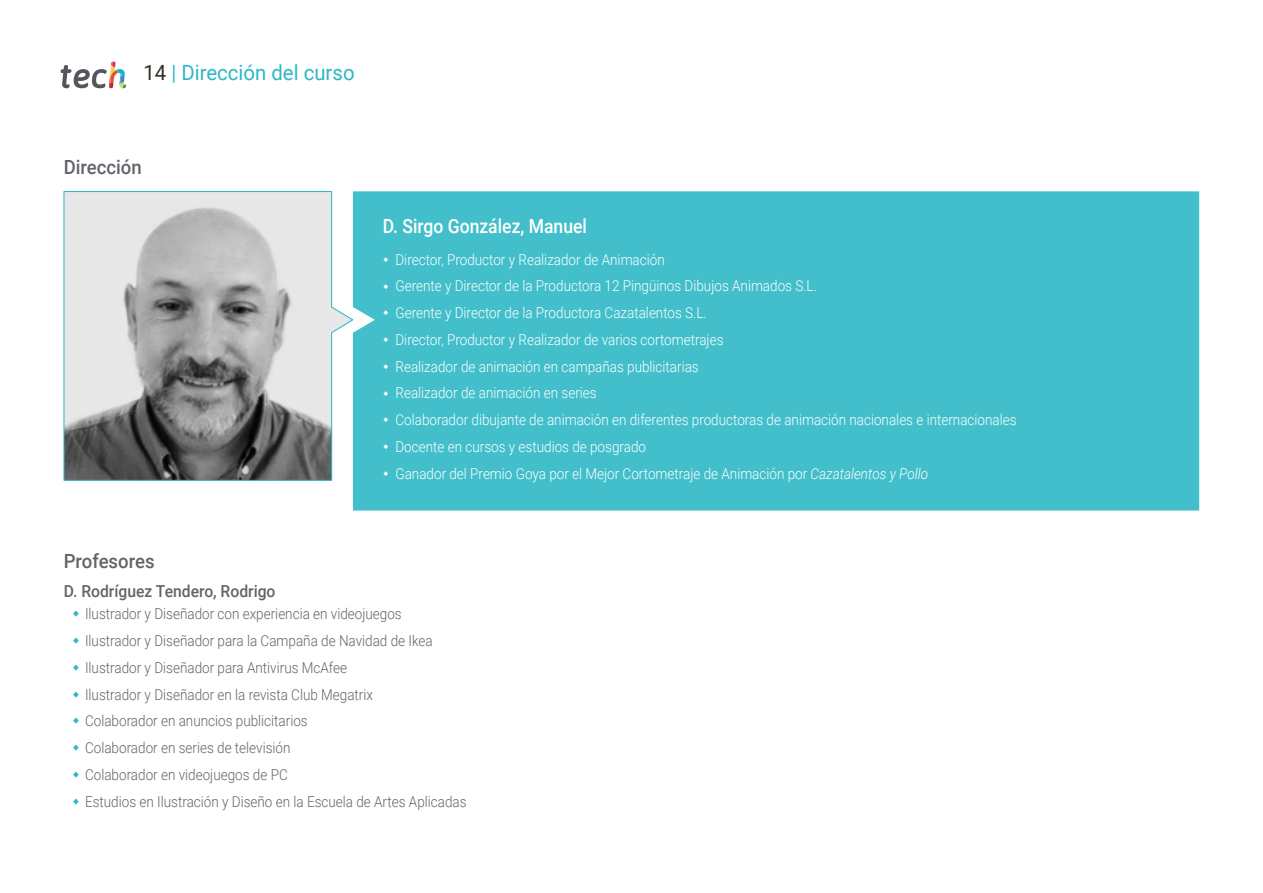
<style>
.page{position:relative;width:1263px;height:893px;background:#fff}
.page>*{position:absolute;margin:0;border:0;box-sizing:border-box;transform-origin:0 0}
.t1{font:21px "Roboto";color:#2db8c5}
.t2{font:500 19.5px "Roboto";color:#fff;scale:.9 1}
.t3{font:500 19.5px "Roboto";color:#61646a;scale:.95 1}
.t4{font:500 16.5px "Roboto";color:#61646a;scale:.95 1}
.t5{font:300 15px/26.7px "Roboto";color:#fff;scale:.9 1}
.t6{font:300 15px/26.7px "Roboto";color:#61646a;scale:.9 1}
.s1{color:#312e20}
.s2{font-style:italic}
</style>
<div class="page">
<svg style="left:61px;top:62px;width:65px;height:27px"></svg>
<div style="left:353px;top:191px;width:846px;height:320px;background:#42bfca"></div>
<svg style="left:64px;top:191px;width:289px;height:290px"></svg>
<svg style="left:384px;top:257px;width:4px;height:5px"></svg>
<svg style="left:384px;top:284px;width:4px;height:5px"></svg>
<svg style="left:384px;top:310px;width:4px;height:5px"></svg>
<svg style="left:384px;top:337px;width:4px;height:5px"></svg>
<svg style="left:384px;top:364px;width:4px;height:5px"></svg>
<svg style="left:384px;top:391px;width:4px;height:5px"></svg>
<svg style="left:384px;top:417px;width:4px;height:5px"></svg>
<svg style="left:384px;top:444px;width:4px;height:5px"></svg>
<svg style="left:384px;top:471px;width:4px;height:5px"></svg>
<h1 class="t1" style="left:144px;top:57px;width:213px"><span class="s1">14</span> | Dirección del curso</h1>
<h2 class="t3" style="left:64px;top:154px;width:84px">Dirección</h2>
<h2 class="t3" style="left:64px;top:547px;width:97px">Profesores</h2>
<h2 class="t2" style="left:383px;top:212px;width:229px">D. Sirgo González, Manuel</h2>
<p class="t5" style="left:395px;top:245px;width:692px">Director, Productor y Realizador de Animación<br>Gerente y Director de la Productora 12 Pingüinos Dibujos Animados S.L.<br>Gerente y Director de la Productora Cazatalentos S.L.<br>Director, Productor y Realizador de varios cortometrajes<br>Realizador de animación en campañas publicitarias<br>Realizador de animación en series<br>Colaborador dibujante de animación en diferentes productoras de animación nacionales e internacionales Docente en cursos y estudios de posgrado<br>Ganador del Premio Goya por el Mejor Cortometraje de Animación por <span class="s2">Cazatalentos y Pollo</span></p>
<p class="t4" style="left:64px;top:580px;width:224px">D. Rodríguez Tendero, Rodrigo</p>
<p class="t6" style="left:85px;top:600px;width:425px">Ilustrador y Diseñador con experiencia en videojuegos<br>Ilustrador y Diseñador para la Campaña de Navidad de Ikea Ilustrador y Diseñador para Antivirus McAfee<br>Ilustrador y Diseñador en la revista Club Megatrix<br>Colaborador en anuncios publicitarios<br>Colaborador en series de televisión<br>Colaborador en videojuegos de PC<br>Estudios en Ilustración y Diseño en la Escuela de Artes Aplicadas</p>
</div>
